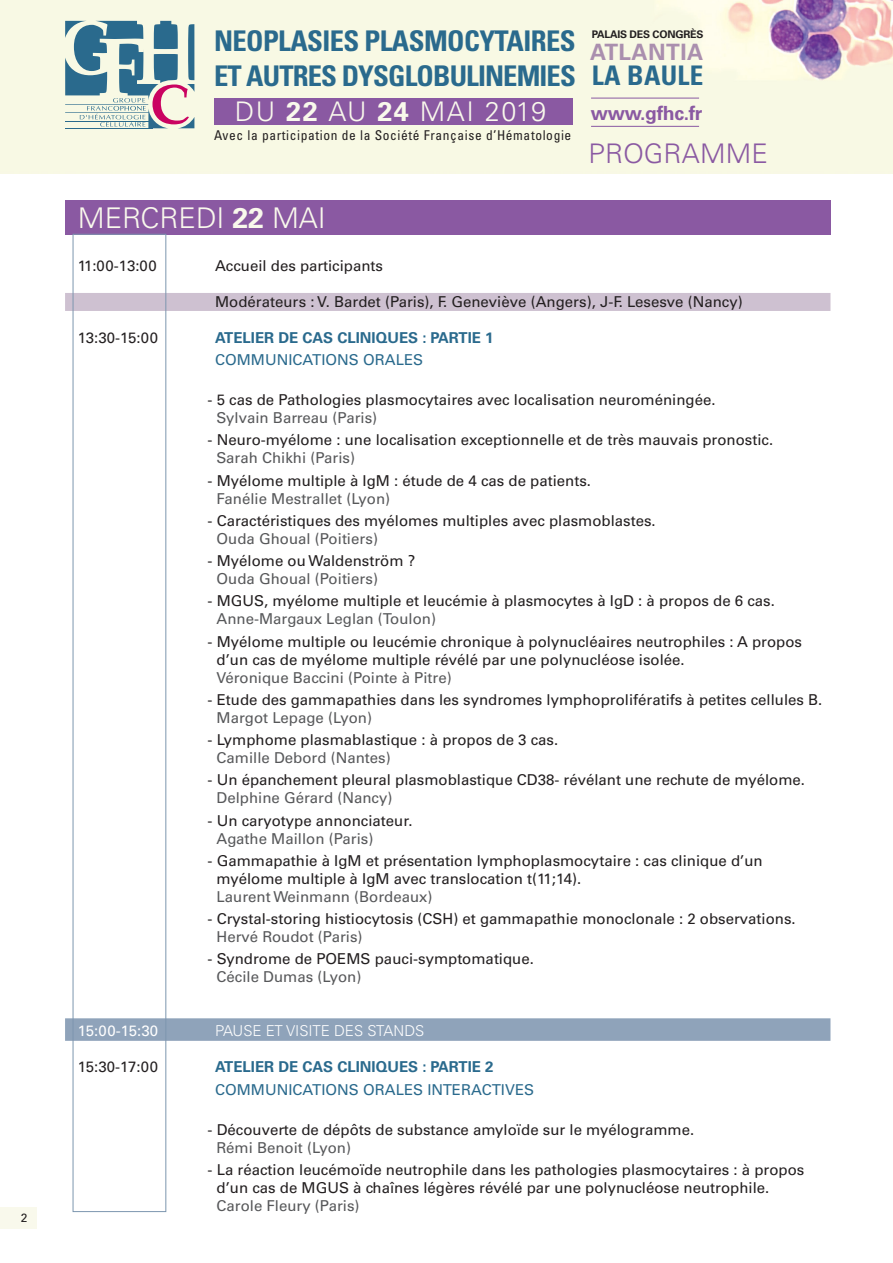
<style>
.page{position:relative;width:893px;height:1263px;background:#fff}
.page>*{position:absolute;margin:0;border:0;box-sizing:border-box;transform-origin:0 0}
.t1{font:700 condensed 28.5px/34.5px "Univers";letter-spacing:-.03em;color:#2a6a8d}
.t2{font:300 28.5px "Univers LT Std";color:#f9f9ec}
.t3{font:300 27px "Univers";letter-spacing:.06em;color:#f9f9ec}
.t4{font:300 27px "Univers";letter-spacing:.01em;color:#8a59a2}
.t5{font:700 condensed 27px "Univers";letter-spacing:.01em;color:#2a6a8d}
.t6{font:700 22.5px "Univers";letter-spacing:.02em;color:#aa8fae}
.t7{font:700 19.5px "Univers";letter-spacing:-.02em;color:#8a59a2}
.t8{font:15px/18px "Univers";color:#231f20}
.t9{font:15px "Univers LT Std";color:#57585a}
.t10{font:15px "Univers LT Std";color:#231f20}
.t11{font:700 15px "Univers LT Std";color:#2a6a8d}
.t12{font:15px "Univers";color:#2a6a8d}
.t13{font:300 15px "Univers LT Std";color:#fff}
.t14{font:15px "Univers LT Std";letter-spacing:-.01em;color:#fff}
.t15{font:condensed 13.5px "Univers";letter-spacing:.045em;color:#231f20}
.t16{font:12px "Univers";color:#231f20}
.t17{font:700 10.5px "Univers";letter-spacing:-.02em;color:#231f20}
.s1{font-weight:700}
</style>
<div class="page">
<div style="left:0;top:1207px;width:36px;height:21px;background:#f9f9ec"></div>
<img style="left:0;top:0;width:893px;height:173px">
<div style="left:65px;top:293px;width:765px;height:18px;background:#cec1d1"></div>
<div style="left:65px;top:1018px;width:765px;height:23px;background:#8fa3ba"></div>
<div style="left:65px;top:201px;width:765px;height:34px;background:#8a59a2"></div>
<div style="left:214px;top:98px;width:358px;height:26px;background:#8a59a2"></div>
<hr style="left:591px;top:98px;width:108px;height:1px;background:#8a59a2">
<hr style="left:591px;top:126px;width:108px;height:1px;background:#8a59a2">
<div style="left:73px;top:234px;width:93px;height:978px;border:1px solid #7d96af"></div>
<hr style="left:65px;top:128px;width:88px;height:1px;background:#2a6a8d">
<svg style="left:65px;top:21px;width:129px;height:107px;background:#9ab0b8"></svg>
<p class="t16" style="left:21px;top:1211px;width:8px">2</p>
<h1 class="t1" style="left:214px;top:24px;width:363px">NEOPLASIES PLASMOCYTAIRES<br>ET AUTRES DYSGLOBULINEMIES</h1>
<p class="t17" style="left:592px;top:28px;width:113px">PALAIS DES CONGRÈS</p>
<h3 class="t6" style="left:590px;top:38px;width:115px">ATLANTIA</h3>
<h2 class="t5" style="left:592px;top:59px;width:113px">LA BAULE</h2>
<h2 class="t3" style="left:235px;top:95px;width:313px">DU <span class="s1">22</span> AU <span class="s1">24</span> MAI 2019</h2>
<h3 class="t7" style="left:591px;top:101px;width:113px">www.gfhc.fr</h3>
<p class="t15" style="left:214px;top:127px;width:359px">Avec la participation de la Société Française d’Hématologie</p>
<h2 class="t4" style="left:588px;top:137px;width:181px">PROGRAMME</h2>
<h1 class="t2" style="left:78px;top:201px;width:250px">MERCREDI <span class="s1">22</span> MAI</h1>
<p class="t10" style="left:78px;top:256px;width:81px">11:00-13:00</p>
<p class="t10" style="left:215px;top:256px;width:169px">Accueil des participants</p>
<p class="t10" style="left:215px;top:292px;width:529px">Modérateurs : V. Bardet (Paris), F. Geneviève (Angers), J-F. Lesesve (Nancy)</p>
<p class="t10" style="left:78px;top:328px;width:82px">13:30-15:00</p>
<p class="t11" style="left:215px;top:329px;width:280px">ATELIER DE CAS CLINIQUES : PARTIE 1</p>
<p class="t12" style="left:215px;top:351px;width:210px">COMMUNICATIONS ORALES</p>
<p class="t8" style="left:208px;top:391px;width:510px">- 5 cas de Pathologies plasmocytaires avec localisation neuroméningée.</p>
<p class="t9" style="left:217px;top:409px;width:162px">Sylvain Barreau (Paris)</p>
<p class="t8" style="left:208px;top:431px;width:567px">- Neuro-myélome : une localisation exceptionnelle et de très mauvais pronostic.</p>
<p class="t9" style="left:217px;top:449px;width:140px">Sarah Chikhi (Paris)</p>
<p class="t8" style="left:208px;top:471px;width:385px">- Myélome multiple à IgM : étude de 4 cas de patients.</p>
<p class="t9" style="left:217px;top:489px;width:175px">Fanélie Mestrallet (Lyon)</p>
<p class="t8" style="left:208px;top:512px;width:450px">- Caractéristiques des myélomes multiples avec plasmoblastes.</p>
<p class="t9" style="left:217px;top:530px;width:163px">Ouda Ghoual (Poitiers)</p>
<p class="t8" style="left:208px;top:552px;width:209px">- Myélome ou Waldenström ?</p>
<p class="t9" style="left:217px;top:570px;width:163px">Ouda Ghoual (Poitiers)</p>
<p class="t8" style="left:208px;top:592px;width:569px">- MGUS, myélome multiple et leucémie à plasmocytes à IgD : à propos de 6 cas.</p>
<p class="t9" style="left:217px;top:610px;width:221px">Anne-Margaux Leglan (Toulon)</p>
<p class="t8" style="left:217px;top:632px;width:587px;text-indent:-9px">- Myélome multiple ou leucémie chronique à polynucléaires neutrophiles : A propos d’un cas de myélome multiple révélé par une polynucléose isolée.</p>
<p class="t9" style="left:217px;top:668px;width:237px">Véronique Baccini (Pointe à Pitre)</p>
<p class="t8" style="left:208px;top:691px;width:616px">- Etude des gammapathies dans les syndromes lymphoprolifératifs à petites cellules B.</p>
<p class="t9" style="left:217px;top:709px;width:157px">Margot Lepage (Lyon)</p>
<p class="t8" style="left:208px;top:731px;width:352px">- Lymphome plasmablastique : à propos de 3 cas.</p>
<p class="t9" style="left:217px;top:749px;width:176px">Camille Debord (Nantes)</p>
<p class="t8" style="left:208px;top:771px;width:599px">- Un épanchement pleural plasmoblastique CD38- révélant une rechute de myélome.</p>
<p class="t9" style="left:217px;top:789px;width:177px">Delphine Gérard (Nancy)</p>
<p class="t8" style="left:208px;top:811px;width:207px">- Un caryotype annonciateur.</p>
<p class="t9" style="left:217px;top:829px;width:158px">Agathe Maillon (Paris)</p>
<p class="t8" style="left:217px;top:852px;width:548px;text-indent:-9px">- Gammapathie à IgM et présentation lymphoplasmocytaire : cas clinique d’un myélome multiple à IgM avec translocation t(11;14).</p>
<p class="t9" style="left:217px;top:888px;width:218px">Laurent Weinmann (Bordeaux)</p>
<p class="t8" style="left:208px;top:910px;width:590px">- Crystal-storing histiocytosis (CSH) et gammapathie monoclonale : 2 observations.</p>
<p class="t9" style="left:217px;top:928px;width:147px">Hervé Roudot (Paris)</p>
<p class="t8" style="left:208px;top:950px;width:328px">- Syndrome de POEMS pauci-symptomatique.</p>
<p class="t9" style="left:217px;top:968px;width:146px">Cécile Dumas (Lyon)</p>
<p class="t14" style="left:78px;top:1022px;width:82px">15:00-15:30</p>
<p class="t13" style="left:215px;top:1022px;width:211px">PAUSE ET VISITE DES STANDS</p>
<p class="t10" style="left:78px;top:1058px;width:82px">15:30-17:00</p>
<p class="t11" style="left:215px;top:1058px;width:280px">ATELIER DE CAS CLINIQUES : PARTIE 2</p>
<p class="t12" style="left:215px;top:1080px;width:321px">COMMUNICATIONS ORALES INTERACTIVES</p>
<p class="t8" style="left:208px;top:1121px;width:488px">- Découverte de dépôts de substance amyloïde sur le myélogramme.</p>
<p class="t9" style="left:217px;top:1139px;width:136px">Rémi Benoit (Lyon)</p>
<p class="t8" style="left:217px;top:1161px;width:589px;text-indent:-9px">- La réaction leucémoïde neutrophile dans les pathologies plasmocytaires : à propos d’un cas de MGUS à chaînes légères révélé par une polynucléose neutrophile.</p>
<p class="t9" style="left:217px;top:1197px;width:144px">Carole Fleury (Paris)</p>
</div>
